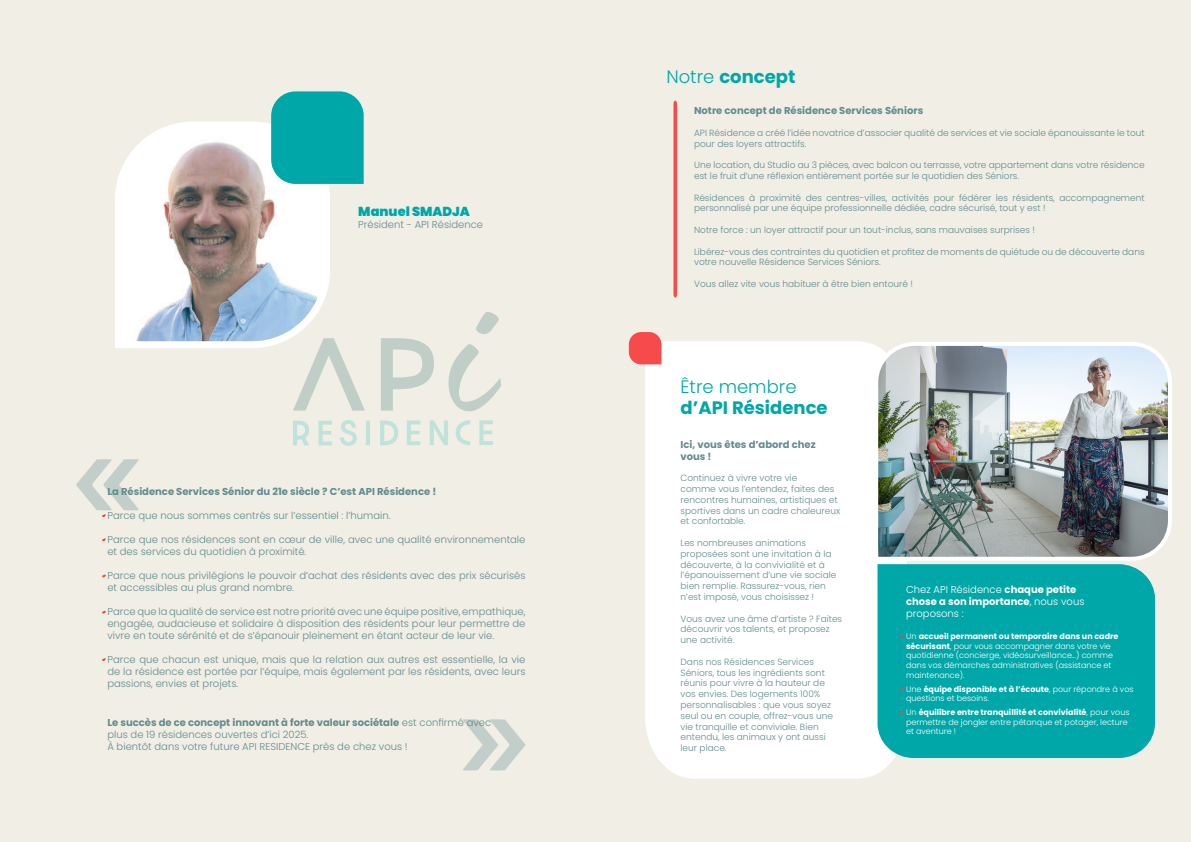
<style>
.page{position:relative;width:1191px;height:842px;background:#f0eee5}
.page>*{position:absolute;margin:0;border:0;box-sizing:border-box;transform-origin:0 0}
.t1{font:700 18px "Poppins";color:#00a7a8}
.t2{font:300 18px "Poppins";color:#00a7a8}
.t3{font:900 13px "Poppins";color:#00a7a8}
.t4{font:300 10px/12px "Poppins";color:#628c8e}
.t5{font:700 10px/12px "Poppins";color:#628c8e}
.t6{font:300 10px "Poppins";color:#fff}
.t7{font:700 10px "Poppins";color:#fff}
.t8{font:300 9px/10.8px "Poppins";color:#628c8e}
.t9{font:300 8px/9.6px "Poppins";color:#fff}
.t10{font:700 8px "Poppins";color:#fff}
.s1{font-weight:700}
.s2{font-weight:300}
</style>
<div class="page">
<svg style="left:293px;top:338px;width:72px;height:73px"></svg>
<svg style="left:381px;top:312px;width:120px;height:99px"></svg>
<svg style="left:463px;top:719px;width:62px;height:52px"></svg>
<svg style="left:115px;top:121px;width:218px;height:231px"></svg>
<svg style="left:271px;top:91px;width:93px;height:93px"></svg>
<svg style="left:76px;top:459px;width:63px;height:58px"></svg>
<svg style="left:673px;top:101px;width:4px;height:197px"></svg>
<div style="left:645px;top:341px;width:262px;height:438px;background:#fff"></div>
<svg style="left:629px;top:332px;width:32px;height:32px"></svg>
<img style="left:872px;top:341px;width:300px;height:222px">
<div style="left:877px;top:564px;width:278px;height:194px;background:#00a7a8"></div>
<svg style="left:900px;top:688px;width:4px;height:3px"></svg>
<svg style="left:900px;top:635px;width:4px;height:3px"></svg>
<svg style="left:900px;top:711px;width:4px;height:3px"></svg>
<svg style="left:293px;top:421px;width:16px;height:24px"></svg>
<svg style="left:318px;top:421px;width:14px;height:24px"></svg>
<svg style="left:340px;top:420px;width:17px;height:26px"></svg>
<hr style="left:366px;top:421px;width:4px;height:24px;background:#bfe2da">
<svg style="left:380px;top:420px;width:18px;height:25px"></svg>
<svg style="left:407px;top:420px;width:13px;height:25px"></svg>
<svg style="left:430px;top:420px;width:18px;height:25px"></svg>
<svg style="left:455px;top:420px;width:15px;height:25px"></svg>
<svg style="left:479px;top:420px;width:14px;height:25px"></svg>
<p class="t3" style="left:358px;top:204px;width:113px">Manuel SMADJA</p>
<p class="t4" style="left:358px;top:219px;width:126px">Président - API Résidence</p>
<p class="t5" style="left:107px;top:486px;width:330px">La Résidence Services Sénior du 21e siècle ? C’est API Résidence !</p>
<p class="t4" style="left:107px;top:510px;width:285px">Parce que nous sommes centrés sur l’essentiel : l’humain.</p>
<p class="t4" style="left:107px;top:534px;width:419px">Parce que nos résidences sont en cœur de ville, avec une qualité environnementale et des services du quotidien à proximité.</p>
<p class="t4" style="left:107px;top:570px;width:419px">Parce que nous privilégions le pouvoir d’achat des résidents avec des prix sécurisés et accessibles au plus grand nombre.</p>
<p class="t4" style="left:107px;top:606px;width:419px;text-align:justify">Parce que la qualité de service est notre priorité avec une équipe positive, empathique, engagée, audacieuse et solidaire à disposition des résidents pour leur permettre de vivre en toute sérénité et de s’épanouir pleinement en étant acteur de leur vie.</p>
<p class="t4" style="left:107px;top:654px;width:419px;text-align:justify">Parce que chacun est unique, mais que la relation aux autres est essentielle, la vie de la résidence est portée par l’équipe, mais également par les résidents, avec leurs passions, envies et projets.</p>
<p class="t4" style="left:107px;top:716px;width:385px"><span class="s1">Le succès de ce concept innovant à forte valeur sociétale</span> est confirmé avec plus de 19 résidences ouvertes d’ici 2025.</p>
<p class="t4" style="left:107px;top:740px;width:302px">À bientôt dans votre future API RESIDENCE près de chez vous !</p>
<p class="t1" style="left:666px;top:66px;width:130px"><span class="s2">Notre</span> concept</p>
<p class="t5" style="left:694px;top:105px;width:231px">Notre concept de Résidence Services Séniors</p>
<p class="t8" style="left:694px;top:127px;width:452px">API Résidence a créé l’idée novatrice d’associer qualité de services et vie sociale épanouissante le tout pour des loyers attractifs.</p>
<p class="t8" style="left:694px;top:160px;width:452px">Une location, du Studio au 3 pièces, avec balcon ou terrasse, votre appartement dans votre résidence est le fruit d’une réflexion entièrement portée sur le quotidien des Séniors.</p>
<p class="t8" style="left:694px;top:192px;width:452px">Résidences à proximité des centres-villes, activités pour fédérer les résidents, accompagnement personnalisé par une équipe professionnelle dédiée, cadre sécurisé, tout y est !</p>
<p class="t8" style="left:694px;top:224px;width:342px">Notre force : un loyer attractif pour un tout-inclus, sans mauvaises surprises !</p>
<p class="t8" style="left:694px;top:246px;width:452px">Libérez-vous des contraintes du quotidien et profitez de moments de quiétude ou de découverte dans votre nouvelle Résidence Services Séniors.</p>
<p class="t8" style="left:694px;top:278px;width:220px">Vous allez vite vous habituer à être bien entouré !</p>
<p class="t2" style="left:680px;top:376px;width:117px">Être membre</p>
<p class="t1" style="left:680px;top:397px;width:149px">d’API Résidence</p>
<p class="t5" style="left:680px;top:438px;width:137px">Ici, vous êtes d’abord chez vous !</p>
<p class="t8" style="left:680px;top:473px;width:161px">Continuez à vivre votre vie<br>comme vous l’entendez, faites des rencontres humaines, artistiques et sportives dans un cadre chaleureux et confortable.</p>
<p class="t8" style="left:680px;top:537px;width:157px">Les nombreuses animations proposées sont une invitation à la découverte, à la convivialité et à l’épanouissement d’une vie sociale bien remplie. Rassurez-vous, rien n’est imposé, vous choisissez !</p>
<p class="t8" style="left:680px;top:613px;width:163px">Vous avez une âme d’artiste ? Faites découvrir vos talents, et proposez une activité.</p>
<p class="t8" style="left:680px;top:656px;width:154px">Dans nos Résidences Services<br>Séniors, tous les ingrédients sont réunis pour vivre à la hauteur de vos envies. Des logements 100% personnalisables : que vous soyez seul ou en couple, offrez-vous une vie tranquille et conviviale. Bien entendu, les animaux y ont aussi leur place.</p>
<p class="t6" style="left:906px;top:584px;width:172px">Chez API Résidence <span class="s1">chaque petite</span></p>
<p class="t7" style="left:906px;top:596px;width:180px">chose a son importance<span class="s2">, nous vous</span></p>
<p class="t6" style="left:906px;top:608px;width:59px">proposons :</p>
<p class="t9" style="left:906px;top:631px;width:214px">Un <span class="s1">accueil permanent ou temporaire dans un cadre sécurisant</span>, pour vous accompagner dans votre vie quotidienne (concierge, vidéosurveillance…) comme dans vos démarches administratives (assistance et maintenance).</p>
<p class="t10" style="left:906px;top:708px;width:225px"><span class="s2">Un</span> équilibre entre tranquillité et convivialité<span class="s2">, pour vous</span></p>
<p class="t9" style="left:906px;top:717px;width:223px">permettre de jongler entre pétanque et potager, lecture</p>
<p class="t9" style="left:906px;top:727px;width:52px">et aventure !</p>
<p class="t10" style="left:906px;top:684px;width:229px"><span class="s2">Une</span> équipe disponible et à l’écoute<span class="s2">, pour répondre à vos</span></p>
<p class="t9" style="left:906px;top:694px;width:84px">questions et besoins.</p>
</div>
